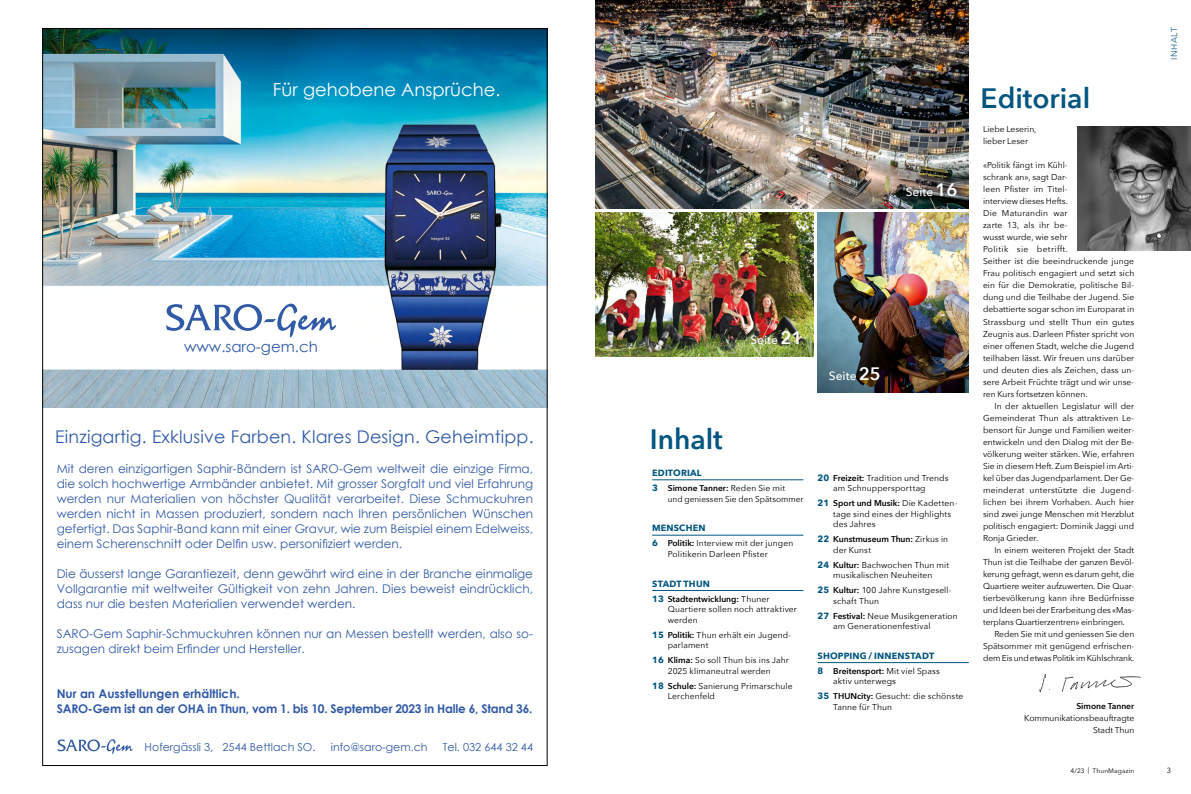
<style>
.page{position:relative;width:1191px;height:794px;background:#fff}
.page>*{position:absolute;margin:0;border:0;box-sizing:border-box;transform-origin:0 0}
.t1{font:600 28px "Avenir Next";color:#005680}
.t2{font:18px "Century Gothic";color:#fff}
.t3{font:17.5px "Century Gothic";letter-spacing:.01em;color:#315aa6}
.t4{font:15px "Century Gothic";color:#315aa6}
.t5{font:12px/15px "Century Gothic";color:#315aa6;text-align:justify}
.t6{font:700 12px/15px "Century Gothic";letter-spacing:-.02em;color:#315aa6}
.t7{font:500 12px "Avenir Next";color:#fff}
.t8{font:11px "Century Gothic";color:#315aa6}
.t9{font:700 9px "Avenir Next";letter-spacing:.015em;color:#005680}
.t10{font:8.5px/12px "Avenir Next";letter-spacing:.005em;color:#000}
.t11{font:600 8.5px/10.5px "Avenir Next";color:#000}
.t12{font:300 8.5px "Avenir";letter-spacing:.06em;color:#005680}
.t13{font:7.5px "Avenir Next";color:#000}
.t14{font:6.5px "Avenir Next";letter-spacing:.02em;color:#000}
.s1{font-weight:600;font-size:18px}
.s2{font-weight:700;font-size:9px;color:#005680}
.s3{font-weight:600}
.s4{font-weight:400}
</style>
<div class="page">
<img style="left:595px;top:0;width:374px;height:208px">
<img style="left:817px;top:212px;width:152px;height:180px">
<img style="left:595px;top:212px;width:218px;height:144px">
<img style="left:1039px;top:674px;width:102px;height:19px">
<img style="left:1077px;top:127px;width:114px;height:124px">
<hr style="left:652px;top:479px;width:151px;height:1px;background:#005680">
<hr style="left:652px;top:535px;width:151px;height:1px;background:#005680">
<hr style="left:652px;top:590px;width:151px;height:1px;background:#005680">
<hr style="left:817px;top:662px;width:152px;height:1px;background:#005680">
<img style="left:45px;top:30px;width:500px;height:377px">
<svg style="left:166px;top:303px;width:170px;height:34px"></svg>
<svg style="left:57px;top:739px;width:76px;height:15px"></svg>
<p class="t12" style="left:1169px;top:59px;width:33px;rotate:-90deg">INHALT</p>
<h2 class="t2" style="left:273px;top:77px;width:229px">Für gehobene Ansprüche.</h2>
<h1 class="t1" style="left:980px;top:75px;width:111px">Editorial</h1>
<h3 class="t4" style="left:184px;top:336px;width:135px">www.saro-gem.ch</h3>
<h3 class="t3" style="left:55px;top:425px;width:480px">Einzigartig. Exklusive Farben. Klares Design. Geheimtipp.</h3>
<p class="t5" style="left:57px;top:460px;width:478px">Mit deren einzigartigen Saphir-Bändern ist SARO-Gem weltweit die einzige Firma, die solch hochwertige Armbänder anbietet. Mit grosser Sorgfalt und viel Erfahrung werden nur Materialien von höchster Qualität verarbeitet. Diese Schmuckuhren werden nicht in Massen produziert, sondern nach Ihren persönlichen Wünschen gefertigt. Das Saphir-Band kann mit einer Gravur, wie zum Beispiel einem Edelweiss, einem Scherenschnitt oder Delfin usw. personifiziert werden.</p>
<h3 class="t5" style="left:57px;top:565px;width:478px">Die äusserst lange Garantiezeit, denn gewährt wird eine in der Branche einmalige Vollgarantie mit weltweiter Gültigkeit von zehn Jahren. Dies beweist eindrücklich, dass nur die besten Materialien verwendet werden.</h3>
<h3 class="t5" style="left:57px;top:625px;width:478px">SARO-Gem Saphir-Schmuckuhren können nur an Messen bestellt werden, also so&shy;zusagen direkt beim Erfinder und Hersteller.</h3>
<h3 class="t6" style="left:57px;top:685px;width:477px">Nur an Ausstellungen erhältlich.<br>SARO-Gem ist an der OHA in Thun, vom 1. bis 10. September 2023 in Halle 6, Stand 36.</h3>
<p class="t8" style="left:145px;top:739px;width:172px">Hofergässli 3, 2544 Bettlach SO.</p>
<p class="t8" style="left:331px;top:739px;width:98px">info@saro-gem.ch</p>
<p class="t8" style="left:443px;top:739px;width:92px">Tel. 032 644 32 44</p>
<h3 class="t7" style="left:905px;top:182px;width:53px">Seite <span class="s1">16</span></h3>
<h3 class="t7" style="left:750px;top:330px;width:53px">Seite <span class="s1">21</span></h3>
<h3 class="t7" style="left:829px;top:366px;width:53px">Seite <span class="s1">25</span></h3>
<h1 class="t1" style="left:650px;top:415px;width:74px">Inhalt</h1>
<p class="t9" style="left:652px;top:465px;width:51px">EDITORIAL</p>
<p class="t10" style="left:668px;top:482px;width:137px;line-height:10.5px;text-indent:-16px"><span class="s2">3</span> <span class="s3">Simone Tanner:</span> Reden Sie mit<br>und geniessen Sie den Spätsommer</p>
<p class="t9" style="left:652px;top:520px;width:55px">MENSCHEN</p>
<p class="t10" style="left:668px;top:538px;width:127px;line-height:10.5px;text-indent:-16px"><span class="s2">6</span> <span class="s3">Politik:</span> Interview mit der jungen<br>Politikerin Darleen Pfister</p>
<p class="t9" style="left:652px;top:576px;width:59px">STADT THUN</p>
<p class="t10" style="left:668px;top:593px;width:131px;line-height:10.5px;text-indent:-16px"><span class="s2">13</span> <span class="s3">Stadtentwicklung:</span> Thuner<br>Quartiere sollen noch attraktiver werden</p>
<p class="t10" style="left:668px;top:629px;width:125px;line-height:10.5px;text-indent:-16px"><span class="s2">15</span> <span class="s3">Politik:</span> Thun erhält ein Jugend&shy;parlament</p>
<p class="t10" style="left:652px;top:655px;width:138px;line-height:10.5px;text-align:center"><span class="s2">16</span> <span class="s3">Klima:</span> So soll Thun bis ins Jahr<br>2025 klimaneutral werden</p>
<p class="t10" style="left:668px;top:680px;width:126px;line-height:10.5px;text-indent:-16px"><span class="s2">18</span> <span class="s3">Schule:</span> Sanierung Primarschule<br>Lerchenfeld</p>
<p class="t10" style="left:833px;top:472px;width:117px;line-height:10.5px;text-indent:-16px"><span class="s2">20</span> <span class="s3">Freizeit:</span> Tradition und Trends am Schnuppersporttag</p>
<p class="t10" style="left:833px;top:497px;width:126px;line-height:10.5px;text-indent:-16px"><span class="s2">21</span> <span class="s3">Sport und Musik:</span> Die Kadetten&shy;tage sind eines der Highlights des Jahres</p>
<p class="t11" style="left:833px;top:533px;width:116px;text-indent:-16px"><span class="s2">22</span> Kunstmuseum Thun: <span class="s4">Zirkus in der Kunst</span></p>
<p class="t10" style="left:817px;top:559px;width:133px;line-height:10.5px;text-align:center"><span class="s2">24</span> <span class="s3">Kultur:</span> Bachwochen Thun mit musikalischen Neuheiten</p>
<p class="t10" style="left:833px;top:584px;width:120px;line-height:10.5px;text-indent:-16px"><span class="s2">25</span> <span class="s3">Kultur:</span> 100 Jahre Kunstgesell&shy;schaft Thun</p>
<p class="t10" style="left:833px;top:610px;width:126px;line-height:10.5px;text-indent:-16px"><span class="s2">27</span> <span class="s3">Festival:</span> Neue Musikgeneration am Generationenfestival</p>
<p class="t9" style="left:817px;top:648px;width:118px">SHOPPING / INNENSTADT</p>
<p class="t10" style="left:833px;top:665px;width:108px;line-height:10.5px;text-indent:-16px"><span class="s2">8</span> <span class="s3">Breitensport:</span> Mit viel Spass aktiv unterwegs</p>
<p class="t10" style="left:833px;top:691px;width:132px;line-height:10.5px;text-indent:-16px"><span class="s2">35</span> <span class="s3">THUNcity:</span> Gesucht: die schönste<br>Tanne für Thun</p>
<p class="t10" style="left:983px;top:123px;width:55px">Liebe Leserin, lieber Leser</p>
<p class="t10" style="left:983px;top:159px;width:153px">«Politik fängt im Kühl-<br>schrank an», sagt Dar-<br>leen Pfister im Titel-<br>interview dieses Hefts.<br>Die Maturandin war<br>zarte 13, als ihr be-<br>wusst wurde, wie sehr<br>Politik sie betrifft.<br>Seither ist die beeindruckende junge<br>Frau politisch engagiert und setzt sich ein für die Demokratie, politische Bil&shy;dung und die Teilhabe der Jugend. Sie debattierte sogar schon im Europarat in<br>Strassburg und stellt Thun ein gutes<br>Zeugnis aus. Darleen Pfister spricht von einer offenen Stadt, welche die Jugend teilhaben lässt. Wir freuen uns darüber und deuten dies als Zeichen, dass un&shy;sere Arbeit Früchte trägt und wir unse&shy;ren Kurs fortsetzen können.</p>
<p class="t10" style="left:983px;top:399px;width:153px;text-align:justify;text-indent:11px">In der aktuellen Legislatur will der Gemeinderat Thun als attraktiven Le&shy;bensort für Junge und Familien weiter&shy;entwickeln und den Dialog mit der Be&shy;völkerung weiter stärken. Wie, erfahren Sie in diesem Heft. Zum Beispiel im Arti&shy;kel über das Jugendparlament. Der Ge&shy;meinderat unterstützte die Jugend&shy;lichen bei ihrem Vorhaben. Auch hier sind zwei junge Menschen mit Herzblut politisch engagiert: Dominik Jaggi und Ronja Grieder.</p>
<p class="t10" style="left:983px;top:543px;width:153px;text-align:justify;text-indent:11px">In einem weiteren Projekt der Stadt Thun ist die Teilhabe der ganzen Bevöl&shy;kerung gefragt, wenn es darum geht, die Quartiere weiter aufzuwerten. Die Quar&shy;tierbevölkerung kann ihre Bedürfnisse und Ideen bei der Erarbeitung des «Mas&shy;terplans Quartierzentren» einbringen.</p>
<p class="t10" style="left:983px;top:627px;width:153px;text-align:justify;text-indent:11px">Reden Sie mit und geniessen Sie den Spätsommer mit genügend erfrischen&shy;dem Eis und etwas Politik im Kühlschrank.</p>
<p class="t11" style="left:1076px;top:700px;width:59px">Simone Tanner</p>
<p class="t10" style="left:1024px;top:711px;width:111px;text-align:right">Kommunikationsbeauftragte<br>Stadt Thun</p>
<p class="t14" style="left:1070px;top:765px;width:65px">4/23 | ThunMagazin</p>
<p class="t13" style="left:1166px;top:763px;width:6px">3</p>
</div>
